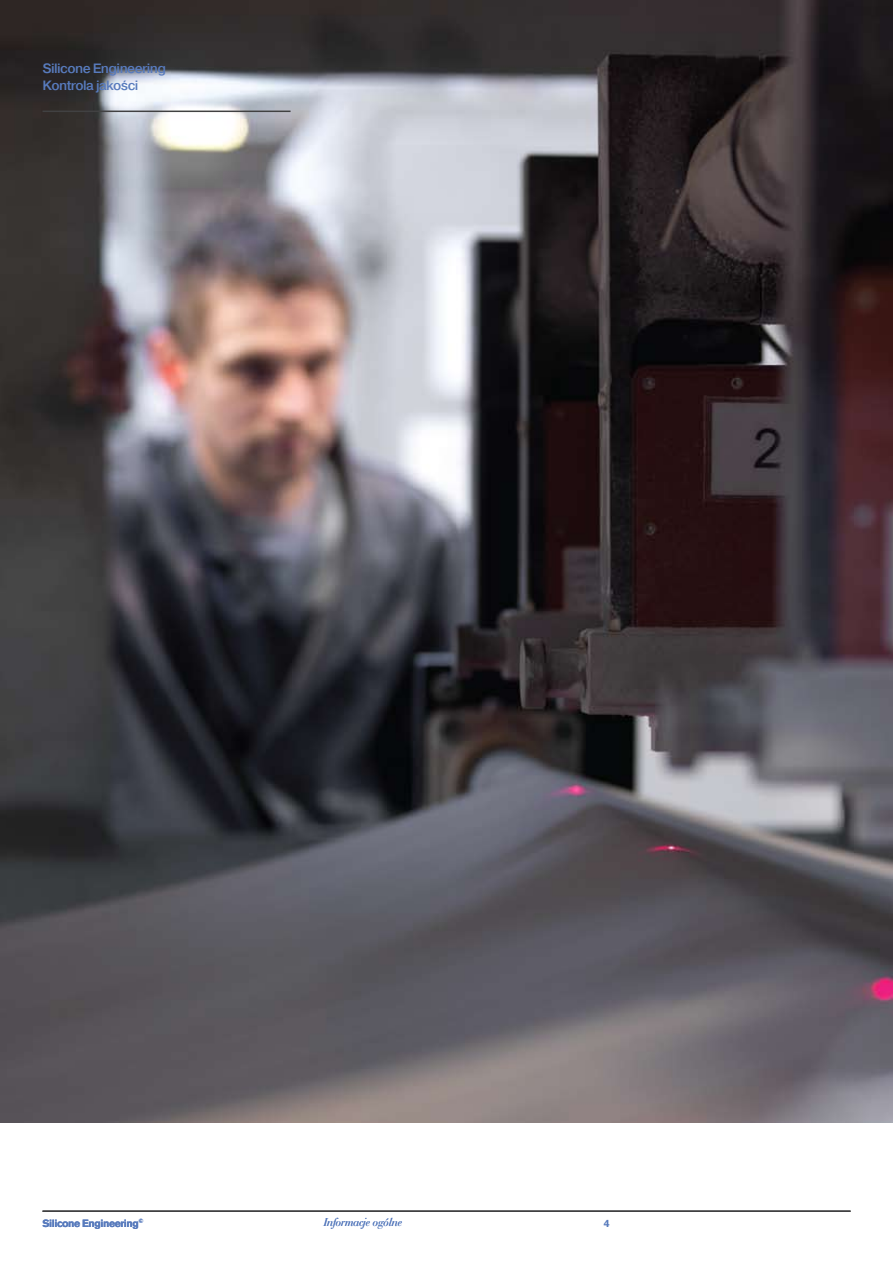
<style>
.page{position:relative;width:893px;height:1263px;background:#fff}
.page>*{position:absolute;margin:0;border:0;box-sizing:border-box;transform-origin:0 0}
.t1{font:13.5px/17.2px "Pragmatica Medium E";letter-spacing:-.04em;color:#587bbd}
.t2{font:italic 12px "Bauer Bodoni BT";color:#587bbd}
.t3{font:700 10.5px "Akzidenz Grotesk BE";letter-spacing:-.04em;color:#587bbd}
</style>
<div class="page">
<img style="left:0;top:0;width:893px;height:1123px">
<hr style="left:43px;top:1210px;width:808px;height:2px;background:#414142">
<hr style="left:43px;top:111px;width:248px;height:1px;background:#414142">
<p class="t1" style="left:42px;top:60px;width:125px">Silicone Engineering<br>Kontrola jakości</p>
<p class="t3" style="left:43px;top:1217px;width:103px">Silicone Engineering<sup>©</sup></p>
<p class="t2" style="left:324px;top:1215px;width:80px">Informacje ogólne</p>
<p class="t3" style="left:604px;top:1217px;width:7px">4</p>
</div>
